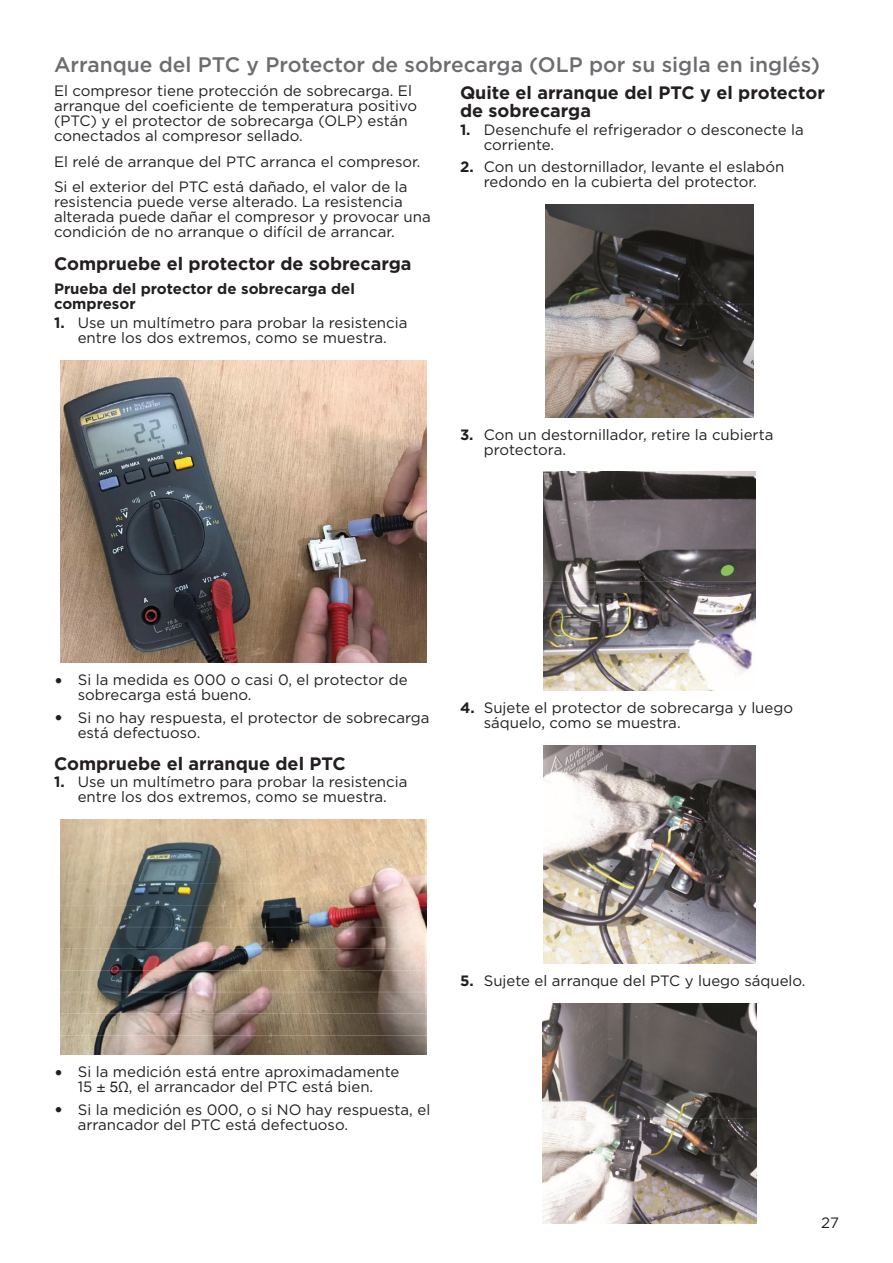
<style>
.page{position:relative;width:893px;height:1263px;background:#fff}
.page>*{position:absolute;margin:0;border:0;box-sizing:border-box;transform-origin:0 0}
.t1{font:500 21px "Gotham";color:#6c6d70}
.t2{font:700 18px/18px "Gotham";color:#231f20}
.t3{font:15px/15px "Gotham";color:#231f20}
.t4{font:700 15px/15px "Gotham";color:#231f20}
.s1{font-weight:700}
.s2{font-weight:700;font-size:18px}
.s3{font-family:"Helvetica LT Std"}
</style>
<div class="page">
<img style="left:61px;top:360px;width:365px;height:303px">
<img style="left:61px;top:819px;width:365px;height:236px">
<img style="left:546px;top:204px;width:207px;height:213px">
<img style="left:543px;top:472px;width:212px;height:219px">
<img style="left:543px;top:745px;width:212px;height:219px">
<img style="left:543px;top:1003px;width:213px;height:221px">
<h1 class="t1" style="left:54px;top:52px;width:768px">Arranque del PTC y Protector de sobrecarga (OLP por su sigla en inglés)</h1>
<p class="t3" style="left:54px;top:83px;width:365px">El compresor tiene protección de sobrecarga. El arranque del coeficiente de temperatura positivo (PTC) y el protector de sobrecarga (OLP) están conectados al compresor sellado.</p>
<p class="t3" style="left:54px;top:148px;width:368px;line-height:25.5px">El relé de arranque del PTC arranca el compresor.<br>Si el exterior del PTC está dañado, el valor de la</p>
<p class="t3" style="left:54px;top:194px;width:378px">resistencia puede verse alterado. La resistencia alterada puede dañar el compresor y provocar una condición de no arranque o difícil de arrancar.</p>
<p class="t2" style="left:54px;top:254px;width:359px">Compruebe el protector de sobrecarga</p>
<p class="t4" style="left:54px;top:280px;width:302px">Prueba del protector de sobrecarga del compresor</p>
<p class="t3" style="left:54px;top:315px;width:355px;text-align:center"><span class="s1">1.</span> Use un multímetro para probar la resistencia entre los dos extremos, como se muestra.</p>
<p class="t2" style="left:460px;top:83px;width:366px">Quite el arranque del PTC y el protector de sobrecarga</p>
<p class="t3" style="left:484px;top:122px;width:321px;text-indent:-24px"><span class="s1">1.</span> Desenchufe el refrigerador o desconecte la corriente.</p>
<p class="t3" style="left:460px;top:159px;width:326px;text-align:center"><span class="s1">2.</span> Con un destornillador, levante el eslabón redondo en la cubierta del protector.</p>
<p class="t3" style="left:484px;top:427px;width:291px;text-indent:-24px"><span class="s1">3.</span> Con un destornillador, retire la cubierta protectora.</p>
<p class="t3" style="left:78px;top:672px;width:331px;text-indent:-24px"><span class="s2">•</span> Si la medida es 000 o casi 0, el protector de sobrecarga está bueno.</p>
<p class="t3" style="left:78px;top:709px;width:353px;text-indent:-24px"><span class="s2">•</span> Si no hay respuesta, el protector de sobrecarga está defectuoso.</p>
<p class="t2" style="left:54px;top:754px;width:293px">Compruebe el arranque del PTC</p>
<p class="t3" style="left:54px;top:774px;width:355px;text-align:center"><span class="s1">1.</span> Use un multímetro para probar la resistencia entre los dos extremos, como se muestra.</p>
<p class="t3" style="left:484px;top:700px;width:311px;text-indent:-24px"><span class="s1">4.</span> Sujete el protector de sobrecarga y luego sáquelo, como se muestra.</p>
<p class="t3" style="left:54px;top:1064px;width:347px;text-align:center"><span class="s2">•</span> Si la medición está entre aproximadamente<br>15 <span class="s3">± 5Ω</span>, el arrancador del PTC está bien.</p>
<p class="t3" style="left:78px;top:1102px;width:354px;text-indent:-24px"><span class="s2">•</span> Si la medición es 000, o si NO hay respuesta, el arrancador del PTC está defectuoso.</p>
<p class="t3" style="left:460px;top:973px;width:347px"><span class="s1">5.</span> Sujete el arranque del PTC y luego sáquelo.</p>
<p class="t3" style="left:821px;top:1214px;width:19px">27</p>
</div>
